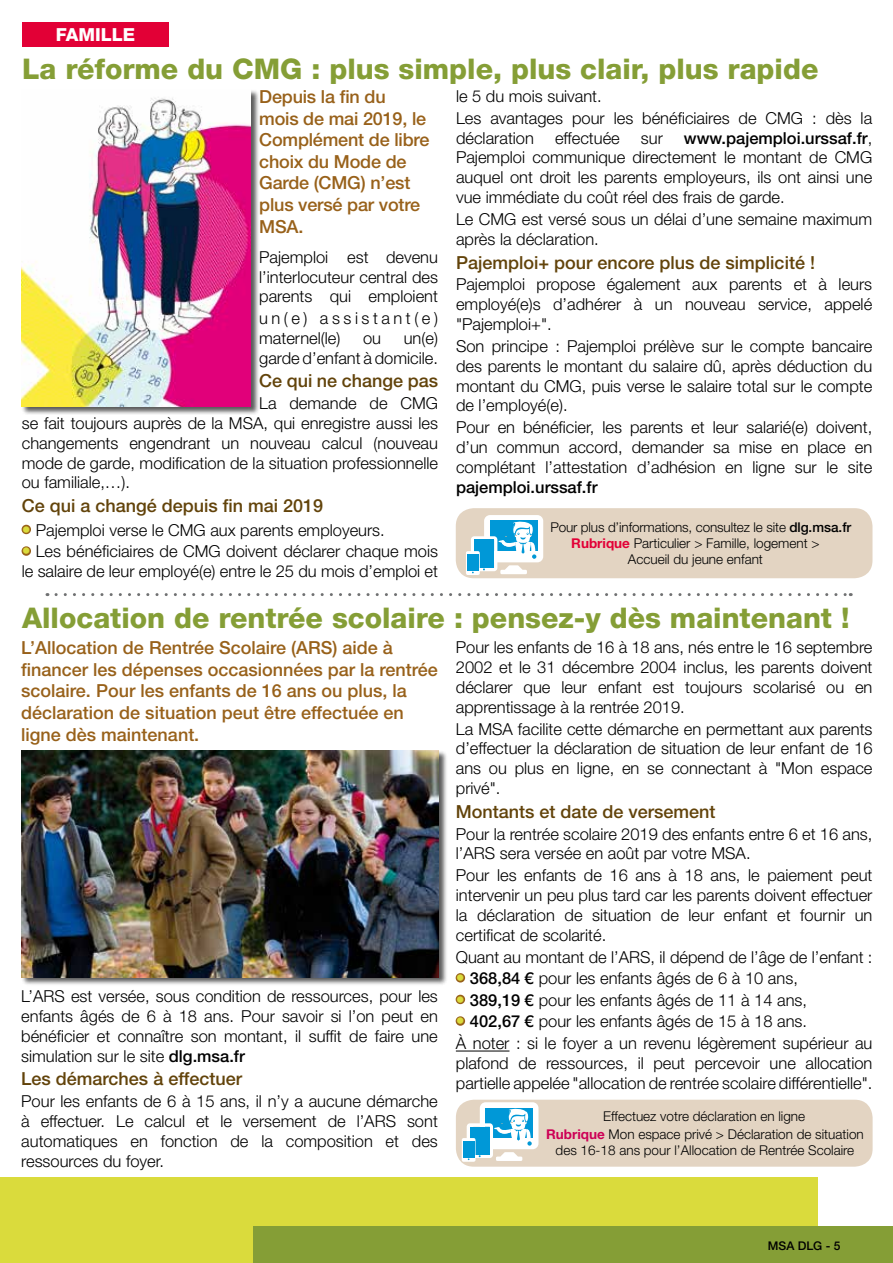
<style>
.page{position:relative;width:893px;height:1263px;background:#fff}
.page>*{position:absolute;margin:0;border:0;box-sizing:border-box;transform-origin:0 0}
.t1{font:800 28.5px "Helvetica Neue LT Std";color:#859e36}
.t2{font:500 18px/21.6px "Helvetica Neue LT Std";color:#98611a}
.t3{font:500 18px "Helvetica Neue LT Std";color:#62430a}
.t4{font:800 18px "Helvetica Neue LT Std";color:#fff}
.t5{font:300 16.5px/19.8px "Helvetica Neue LT Std";color:#000;text-align:justify}
.t6{font:300 16.5px/19.8px "Helvetica Neue LT Std";letter-spacing:.215em;color:#000}
.t7{font:500 16.5px "Helvetica Neue LT Std";color:#000}
.t8{font:300 13.5px/18.3px "Helvetica Neue LT Std";color:#000;text-align:center}
.t9{font:500 12px "Helvetica Neue LT Std";color:#000}
.s1{font-weight:500}
.s2{font-size:18px;color:#dadb3c}
.s3{font-weight:700;color:#e20036}
.s4{font-weight:700;color:#cd0056}
</style>
<div class="page">
<div style="left:0;top:1178px;width:818px;height:85px;background:#dadb3c"></div>
<div style="left:254px;top:1226px;width:639px;height:37px;background:#859e36"></div>
<div style="left:22px;top:22px;width:147px;height:25px;background:#e20036"></div>
<svg style="left:56px;top:593px;width:795px;height:3px"></svg>
<div style="left:22px;top:525px;width:9px;height:9px;border:3px solid #98611a;border-radius:50%"></div>
<div style="left:22px;top:546px;width:9px;height:10px;border:3px solid #98611a;border-radius:50%"></div>
<div style="left:22px;top:90px;width:238px;height:326px;background:#000;opacity:.65"></div>
<img style="left:22px;top:90px;width:229px;height:317px">
<hr style="left:456px;top:1050px;width:53px;height:1px;background:#000">
<div style="left:456px;top:973px;width:9px;height:9px;border:3px solid #98611a;border-radius:50%"></div>
<div style="left:456px;top:995px;width:9px;height:9px;border:3px solid #98611a;border-radius:50%"></div>
<div style="left:456px;top:1016px;width:9px;height:10px;border:3px solid #98611a;border-radius:50%"></div>
<div style="left:21px;top:750px;width:426px;height:236px;background:#000;opacity:.65"></div>
<img style="left:21px;top:750px;width:417px;height:227px">
<div style="left:456px;top:1100px;width:417px;height:67px;background:#e3d4c2;border-radius:18px"></div>
<svg style="left:462px;top:1138px;width:13px;height:24px"></svg>
<div style="left:463px;top:1141px;width:11px;height:16px;background:#0098d7"></div>
<svg style="left:467px;top:1102px;width:71px;height:59px"></svg>
<div style="left:456px;top:508px;width:416px;height:70px;background:#e3d4c2;border-radius:18px"></div>
<div style="left:466px;top:551px;width:14px;height:24px;background:#fff;border-radius:2px"></div>
<div style="left:467px;top:554px;width:12px;height:17px;background:#0098d7"></div>
<svg style="left:471px;top:515px;width:72px;height:59px"></svg>
<p class="t4" style="left:56px;top:24px;width:81px">famille</p>
<h1 class="t1" style="left:22px;top:51px;width:234px">La réforme du CMG</h1>
<h1 class="t1" style="left:311px;top:51px;width:508px">: plus simple, plus clair, plus rapide</h1>
<p class="t2" style="left:259px;top:86px;width:172px">Depuis la fin du mois de mai 2019, le<br>Complément de libre choix du Mode de<br>Garde (CMG) n’est plus versé par votre<br>MSA.</p>
<p class="t5" style="left:259px;top:247px;width:180px">Pajemploi est devenu l’interlocuteur central des parents qui emploient</p>
<p class="t6" style="left:259px;top:308px;width:180px">un(e) assistant(e) maternel(le)</p>
<p class="t5" style="left:456px;top:85px;width:418px;line-height:21.9px">le 5 du mois suivant.<br>Les avantages pour les bénéficiaires de CMG : dès la</p>
<p class="t5" style="left:456px;top:128px;width:79px">déclaration</p>
<p class="t5" style="left:555px;top:128px;width:66px">effectuée</p>
<p class="t5" style="left:641px;top:128px;width:23px">sur</p>
<p class="t5" style="left:456px;top:128px;width:418px;text-indent:228px"><span class="s1">www.pajemploi.urssaf.fr</span>, Pajemploi communique directement le montant de CMG auquel ont droit les parents employeurs, ils ont ainsi une vue immédiate du coût réel des frais de garde.</p>
<p class="t5" style="left:456px;top:209px;width:418px">Le CMG est versé sous un délai d’une semaine maximum après la déclaration.</p>
<p class="t3" style="left:456px;top:251px;width:360px">Pajemploi+ pour encore plus de simplicité !</p>
<p class="t5" style="left:456px;top:274px;width:418px">Pajemploi propose également aux parents et à leurs employé(e)s d’adhérer à un nouveau service, appelé "Pajemploi+".</p>
<p class="t5" style="left:456px;top:336px;width:418px">Son principe : Pajemploi prélève sur le compte bancaire des parents le montant du salaire dû, après déduction du montant du CMG, puis verse le salaire total sur le compte de l’employé(e).</p>
<p class="t5" style="left:456px;top:417px;width:418px">Pour en bénéficier, les parents et leur salarié(e) doivent, d’un commun accord, demander sa mise en place en complétant l’attestation d’adhésion en ligne sur le site</p>
<p class="t7" style="left:456px;top:477px;width:143px">pajemploi.urssaf.fr</p>
<p class="t5" style="left:259px;top:328px;width:180px;text-align:right">un(e)<br>garde d’enfant à domicile.</p>
<p class="t3" style="left:259px;top:370px;width:180px">Ce qui ne change pas</p>
<p class="t5" style="left:22px;top:393px;width:418px;text-indent:237px">La demande de CMG se fait toujours auprès de la MSA, qui enregistre aussi les changements engendrant un nouveau calcul (nouveau mode de garde, modification de la situation professionnelle ou familiale,…).</p>
<p class="t3" style="left:22px;top:495px;width:303px">Ce qui a changé depuis fin mai 2019</p>
<p class="t5" style="left:22px;top:520px;width:365px"><span class="s2">•</span> Pajemploi verse le CMG aux parents employeurs.</p>
<p class="t5" style="left:22px;top:541px;width:418px"><span class="s2">•</span> Les bénéficiaires de CMG doivent déclarer chaque mois le salaire de leur employé(e) entre le 25 du mois d’emploi et</p>
<p class="t5" style="left:363px;top:328px;width:20px">ou</p>
<p class="t8" style="left:550px;top:518px;width:302px">Pour plus d’informations, consultez le site <span class="s1">dlg.msa.fr</span></p>
<p class="t8" style="left:571px;top:534px;width:250px"><span class="s3">Rubrique</span> Particulier &gt; Famille, logement &gt;</p>
<p class="t8" style="left:628px;top:550px;width:137px">Accueil du jeune enfant</p>
<h1 class="t1" style="left:22px;top:601px;width:829px">Allocation de rentrée scolaire : pensez-y dès maintenant !</h1>
<p class="t2" style="left:21px;top:637px;width:418px">L’Allocation de Rentrée Scolaire (ARS) aide à financer les dépenses occasionnées par la rentrée scolaire. Pour les enfants de 16 ans ou plus, la déclaration de situation peut être effectuée en ligne dès maintenant.</p>
<p class="t5" style="left:456px;top:637px;width:418px">Pour les enfants de 16 à 18 ans, nés entre le 16 septembre 2002 et le 31 décembre 2004 inclus, les parents doivent déclarer que leur enfant est toujours scolarisé ou en apprentissage à la rentrée 2019.</p>
<p class="t5" style="left:456px;top:718px;width:418px">La MSA facilite cette démarche en permettant aux parents d’effectuer la déclaration de situation de leur enfant de 16 ans ou plus en ligne, en se connectant à "Mon espace privé".</p>
<p class="t3" style="left:456px;top:800px;width:261px">Montants et date de versement</p>
<p class="t5" style="left:456px;top:823px;width:418px">Pour la rentrée scolaire 2019 des enfants entre 6 et 16 ans, l’ARS sera versée en août par votre MSA.</p>
<p class="t5" style="left:456px;top:865px;width:418px">Pour les enfants de 16 ans à 18 ans, le paiement peut intervenir un peu plus tard car les parents doivent effectuer la déclaration de situation de leur enfant et fournir un certificat de scolarité.</p>
<p class="t5" style="left:456px;top:946px;width:418px">Quant au montant de l’ARS, il dépend de l’âge de l’enfant :</p>
<p class="t5" style="left:456px;top:968px;width:344px"><span class="s2">•</span> <span class="s1">368,84 €</span> pour les enfants âgés de 6 à 10 ans,</p>
<p class="t5" style="left:456px;top:990px;width:353px"><span class="s2">•</span> <span class="s1">389,19 €</span> pour les enfants âgés de 11 à 14 ans,</p>
<p class="t5" style="left:456px;top:1010px;width:418px;line-height:21.9px"><span class="s2">•</span> <span class="s1">402,67 €</span> pour les enfants âgés de 15 à 18 ans.<br>À noter : si le foyer a un revenu légèrement supérieur au</p>
<p class="t5" style="left:456px;top:1053px;width:418px">plafond de ressources, il peut percevoir une allocation partielle appelée "allocation de rentrée scolaire différentielle".</p>
<p class="t8" style="left:546px;top:1106px;width:319px">Effectuez votre déclaration en ligne<br><span class="s4">Rubrique</span> Mon espace privé &gt; Déclaration de situation</p>
<p class="t8" style="left:556px;top:1141px;width:300px">des 16-18 ans pour l’Allocation de Rentrée Scolaire</p>
<p class="t5" style="left:21px;top:986px;width:418px">L’ARS est versée, sous condition de ressources, pour les enfants âgés de 6 à 18 ans. Pour savoir si l’on peut en bénéficier et connaître son montant, il suffit de faire une simulation sur le site <span class="s1">dlg.msa.fr</span></p>
<p class="t3" style="left:21px;top:1068px;width:222px">Les démarches à effectuer</p>
<p class="t5" style="left:21px;top:1091px;width:418px">Pour les enfants de 6 à 15 ans, il n’y a aucune démarche à effectuer. Le calcul et le versement de l’ARS sont automatiques en fonction de la composition et des ressources du foyer.</p>
<p class="t9" style="left:768px;top:1239px;width:74px">MSA DLG - 5</p>
</div>
